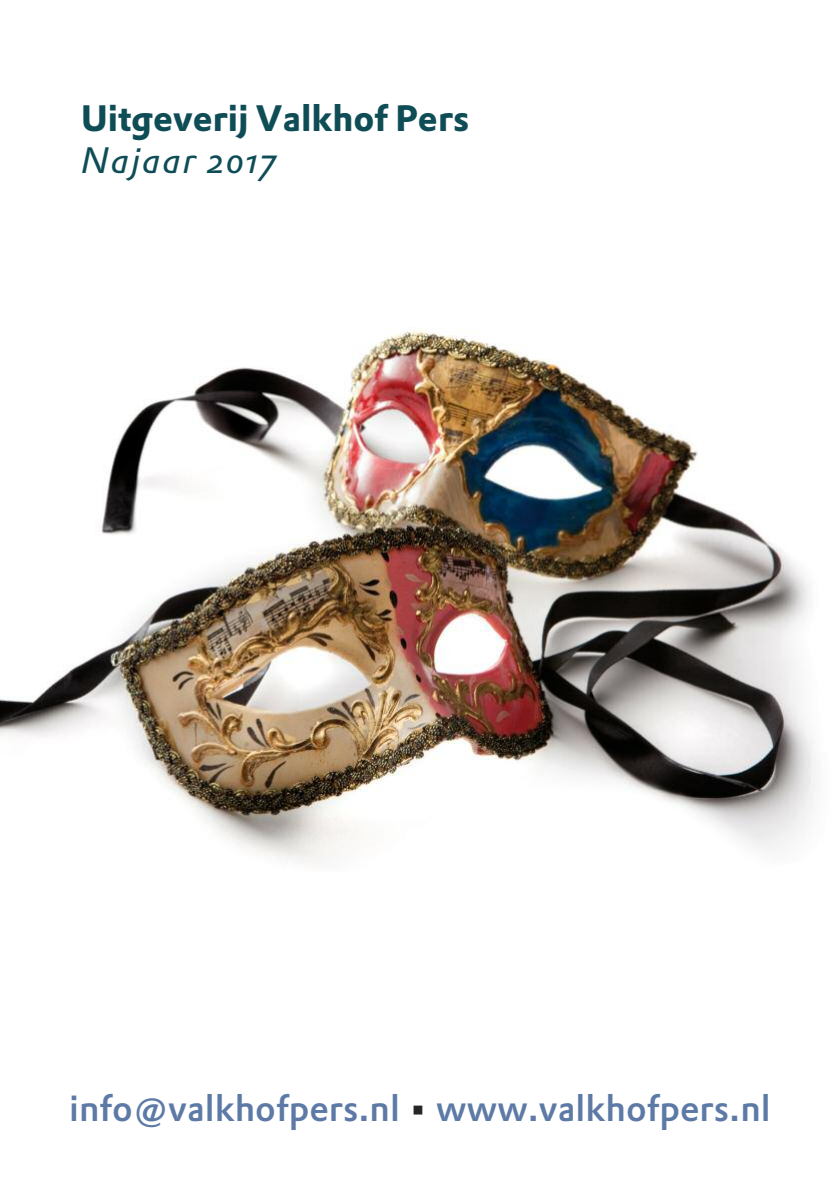
<style>
.page{position:relative;width:840px;height:1191px;background:#fff}
.page>*{position:absolute;margin:0;border:0;box-sizing:border-box;transform-origin:0 0}
.t1{font:36px "DTL Prokyon ST Medium";color:#5d7aa7}
.t2{font:700 36px "DTL Prokyon ST";color:#0f4d56}
.t3{font:italic 36px "DTL Prokyon ST";letter-spacing:.05em;color:#0f4d56}
.s1{color:#272526}
</style>
<div class="page">
<img style="left:0;top:330px;width:816px;height:534px">
<p class="t2" style="left:81px;top:97px;width:389px">Uitgeverij Valkhof Pers</p>
<p class="t3" style="left:81px;top:139px;width:197px">Najaar 2017</p>
<p class="t1" style="left:69px;top:1087px;width:702px">info@valkhofpers.nl <span class="s1">•</span> www.valkhofpers.nl</p>
</div>
